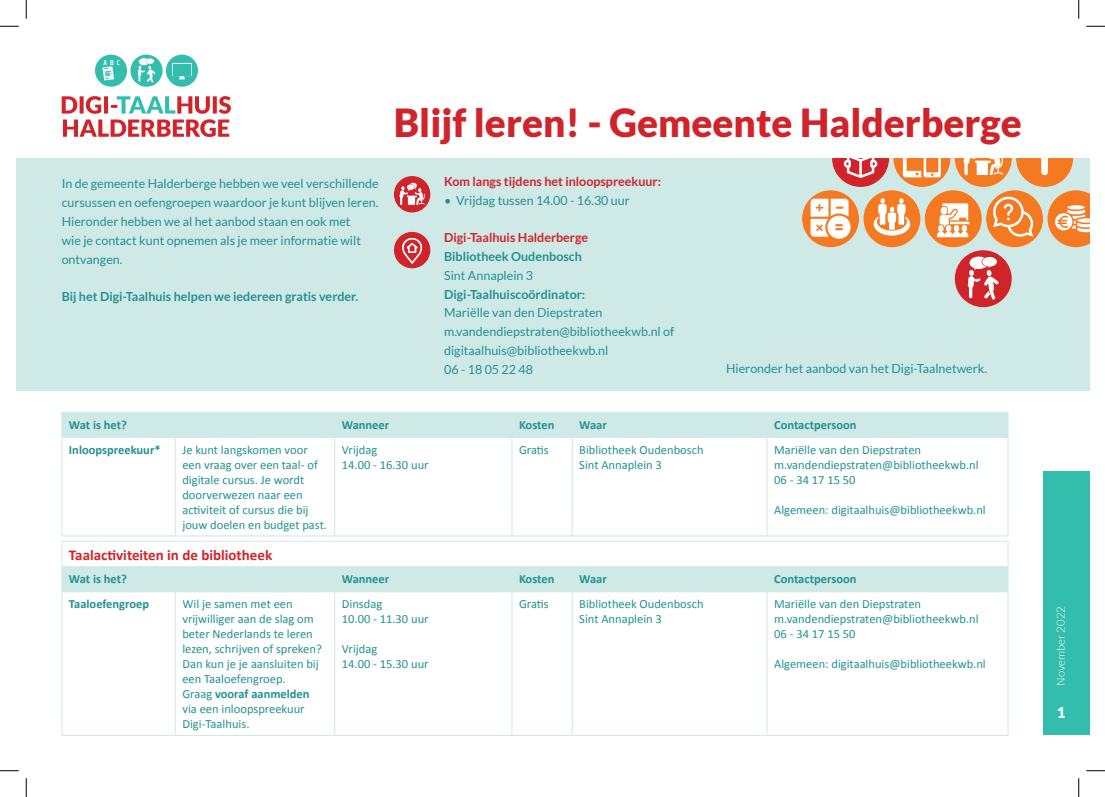
<style>
.page{position:relative;width:1105px;height:797px;background:#fff}
.page>*{position:absolute;margin:0;border:0;box-sizing:border-box;transform-origin:0 0}
.t1{font:900 38.75px "Lato";color:#d1232a}
.t2{font:700 15px "Calibri";color:#d1232a}
.t3{font:900 15px "Lato";color:#fff}
.t4{font:12.5px/15px "Calibri";color:#239191}
.t5{font:12.5px/18.8px "Lato";color:#239191}
.t6{font:700 12.5px "Calibri";color:#239191}
.t7{font:700 12.5px "Lato";color:#239191}
.t8{font:700 12.5px "Lato";color:#d1232a}
.t9{font:300 11.25px "Lato";color:#fff}
.s1{font-weight:700}
</style>
<div class="page">
<div style="left:16px;top:157px;width:1073px;height:234px;background:#cfeae6"></div>
<svg style="left:394px;top:232px;width:36px;height:36px"></svg>
<svg style="left:394px;top:176px;width:36px;height:36px"></svg>
<div style="left:1016px;top:130px;width:57px;height:57px;background:#f47921;border-radius:50%"></div>
<svg style="left:1041px;top:157px;width:7px;height:18px"></svg>
<div style="left:986px;top:190px;width:57px;height:57px;background:#f47921;border-radius:50%"></div>
<div style="left:802px;top:190px;width:57px;height:57px;background:#f47921;border-radius:50%"></div>
<svg style="left:810px;top:157px;width:223px;height:150px"></svg>
<svg style="left:1047px;top:190px;width:42px;height:57px;background:#f0a56c"></svg>
<div style="left:16px;top:16px;width:1073px;height:141px;background:#fff"></div>
<svg style="left:95px;top:55px;width:103px;height:32px"></svg>
<div style="left:173px;top:64px;width:18px;height:11px;background:#33bdac"></div>
<svg style="left:62px;top:96px;width:169px;height:41px"></svg>
<div style="left:62px;top:412px;width:947px;height:25px;background:#cfeae6"></div>
<hr style="left:62px;top:437px;width:1px;height:98px;background:#cfeae6">
<hr style="left:175px;top:437px;width:1px;height:98px;background:#cfeae6">
<hr style="left:334px;top:437px;width:1px;height:98px;background:#cfeae6">
<hr style="left:512px;top:437px;width:1px;height:98px;background:#cfeae6">
<hr style="left:572px;top:437px;width:1px;height:98px;background:#cfeae6">
<hr style="left:767px;top:437px;width:1px;height:98px;background:#cfeae6">
<hr style="left:1008px;top:437px;width:1px;height:98px;background:#cfeae6">
<hr style="left:62px;top:437px;width:113px;height:1px;background:#cfeae6">
<hr style="left:62px;top:535px;width:113px;height:1px;background:#cfeae6">
<hr style="left:175px;top:437px;width:160px;height:1px;background:#cfeae6">
<hr style="left:175px;top:535px;width:160px;height:1px;background:#cfeae6">
<hr style="left:335px;top:437px;width:177px;height:1px;background:#cfeae6">
<hr style="left:335px;top:535px;width:177px;height:1px;background:#cfeae6">
<hr style="left:512px;top:437px;width:60px;height:1px;background:#cfeae6">
<hr style="left:512px;top:535px;width:60px;height:1px;background:#cfeae6">
<hr style="left:572px;top:437px;width:195px;height:1px;background:#cfeae6">
<hr style="left:572px;top:535px;width:195px;height:1px;background:#cfeae6">
<hr style="left:767px;top:437px;width:241px;height:1px;background:#cfeae6">
<hr style="left:767px;top:535px;width:241px;height:1px;background:#cfeae6">
<svg style="left:62px;top:541px;width:947px;height:51px"></svg>
<hr style="left:62px;top:592px;width:1px;height:143px;background:#cfeae6">
<hr style="left:62px;top:591px;width:113px;height:1px;background:#cfeae6">
<hr style="left:175px;top:591px;width:160px;height:1px;background:#cfeae6">
<hr style="left:335px;top:591px;width:177px;height:1px;background:#cfeae6">
<hr style="left:512px;top:591px;width:60px;height:1px;background:#cfeae6">
<hr style="left:572px;top:591px;width:195px;height:1px;background:#cfeae6">
<hr style="left:767px;top:591px;width:241px;height:1px;background:#cfeae6">
<hr style="left:175px;top:592px;width:1px;height:143px;background:#cfeae6">
<hr style="left:334px;top:592px;width:1px;height:143px;background:#cfeae6">
<hr style="left:512px;top:592px;width:1px;height:143px;background:#cfeae6">
<hr style="left:572px;top:592px;width:1px;height:143px;background:#cfeae6">
<hr style="left:767px;top:592px;width:1px;height:143px;background:#cfeae6">
<hr style="left:1008px;top:592px;width:1px;height:143px;background:#cfeae6">
<hr style="left:62px;top:735px;width:113px;height:1px;background:#cfeae6">
<hr style="left:175px;top:735px;width:160px;height:1px;background:#cfeae6">
<hr style="left:335px;top:735px;width:177px;height:1px;background:#cfeae6">
<hr style="left:512px;top:735px;width:60px;height:1px;background:#cfeae6">
<hr style="left:572px;top:735px;width:195px;height:1px;background:#cfeae6">
<hr style="left:767px;top:735px;width:241px;height:1px;background:#cfeae6">
<div style="left:1043px;top:471px;width:46px;height:264px;background:#33bdac"></div>
<svg style="left:0;top:25px;width:19px;height:2px"></svg>
<svg style="left:1086px;top:25px;width:19px;height:2px"></svg>
<svg style="left:0;top:770px;width:19px;height:1px"></svg>
<svg style="left:1086px;top:770px;width:19px;height:1px"></svg>
<svg style="left:25px;top:0;width:2px;height:19px"></svg>
<svg style="left:25px;top:778px;width:2px;height:19px"></svg>
<svg style="left:1078px;top:0;width:1px;height:19px"></svg>
<svg style="left:1078px;top:778px;width:1px;height:19px"></svg>
<p class="t5" style="left:62px;top:174px;width:319px">In de gemeente Halderberge hebben we veel verschillende cursussen en oefengroepen waardoor je kunt blijven leren.<br>Hieronder hebben we al het aanbod staan en ook met<br>wie je contact kunt opnemen als je meer informatie wilt ontvangen.</p>
<p class="t7" style="left:62px;top:289px;width:298px">Bij het Digi-Taalhuis helpen we iedereen gratis verder.</p>
<h1 class="t1" style="left:394px;top:100px;width:629px">Blijf leren! - Gemeente Halderberge</h1>
<p class="t8" style="left:444px;top:174px;width:218px">Kom langs tijdens het inloopspreekuur:</p>
<p class="t5" style="left:444px;top:191px;width:187px">• Vrijdag tussen 14.00 - 16.30 uur</p>
<p class="t8" style="left:444px;top:231px;width:146px">Digi-Taalhuis Halderberge</p>
<p class="t7" style="left:444px;top:249px;width:139px">Bibliotheek Oudenbosch</p>
<p class="t5" style="left:444px;top:266px;width:91px">Sint Annaplein 3</p>
<p class="t7" style="left:444px;top:287px;width:143px">Digi-Taalhuiscoördinator:</p>
<p class="t5" style="left:444px;top:303px;width:232px">Mariëlle van den Diepstraten m.vandendiepstraten@bibliotheekwb.nl of digitaalhuis@bibliotheekwb.nl<br>06 - 18 05 22 48</p>
<p class="t5" style="left:726px;top:359px;width:262px">Hieronder het aanbod van het Digi-Taalnetwerk.</p>
<p class="t6" style="left:69px;top:416px;width:60px">Wat is het?</p>
<p class="t6" style="left:342px;top:416px;width:49px">Wanneer</p>
<p class="t6" style="left:519px;top:416px;width:37px">Kosten</p>
<p class="t6" style="left:579px;top:416px;width:29px">Waar</p>
<p class="t6" style="left:774px;top:416px;width:84px">Contactpersoon</p>
<p class="t6" style="left:69px;top:441px;width:93px">Inloopspreekuur*</p>
<p class="t4" style="left:182px;top:441px;width:146px">Je kunt langskomen voor een vraag over een taal- of digitale cursus. Je wordt doorverwezen naar een activiteit of cursus die bij jouw doelen en budget past.</p>
<p class="t4" style="left:342px;top:441px;width:88px">Vrijdag<br>14.00 - 16.30 uur</p>
<p class="t4" style="left:519px;top:441px;width:31px">Gratis</p>
<p class="t4" style="left:579px;top:441px;width:126px">Bibliotheek Oudenbosch<br>Sint Annaplein 3</p>
<p class="t4" style="left:774px;top:441px;width:206px">Mariëlle van den Diepstraten m.vandendiepstraten@bibliotheekwb.nl<br>06 - 34 17 15 50</p>
<p class="t4" style="left:774px;top:501px;width:213px">Algemeen: digitaalhuis@bibliotheekwb.nl</p>
<p class="t2" style="left:69px;top:544px;width:205px">Taalactiviteiten in de bibliotheek</p>
<p class="t6" style="left:69px;top:570px;width:60px">Wat is het?</p>
<p class="t6" style="left:342px;top:570px;width:49px">Wanneer</p>
<p class="t6" style="left:519px;top:570px;width:37px">Kosten</p>
<p class="t6" style="left:579px;top:570px;width:29px">Waar</p>
<p class="t6" style="left:774px;top:570px;width:84px">Contactpersoon</p>
<p class="t6" style="left:69px;top:595px;width:82px">Taaloefengroep</p>
<p class="t4" style="left:182px;top:596px;width:141px">Wil je samen met een vrijwilliger aan de slag om beter Nederlands te leren lezen, schrijven of spreken?<br>Dan kun je je aansluiten bij een Taaloefengroep.<br>Graag <span class="s1">vooraf aanmelden </span>via een inloopspreekuur<br>Digi-Taalhuis.</p>
<p class="t4" style="left:342px;top:596px;width:88px">Dinsdag<br>10.00 - 11.30 uur</p>
<p class="t4" style="left:519px;top:596px;width:31px">Gratis</p>
<p class="t4" style="left:579px;top:596px;width:126px">Bibliotheek Oudenbosch<br>Sint Annaplein 3</p>
<p class="t4" style="left:774px;top:596px;width:206px">Mariëlle van den Diepstraten m.vandendiepstraten@bibliotheekwb.nl<br>06 - 34 17 15 50</p>
<p class="t4" style="left:774px;top:656px;width:213px">Algemeen: digitaalhuis@bibliotheekwb.nl</p>
<p class="t4" style="left:342px;top:641px;width:88px">Vrijdag<br>14.00 - 15.30 uur</p>
<p class="t9" style="left:1055px;top:685px;width:81px;rotate:-90deg">November 2022</p>
<p class="t3" style="left:1057px;top:703px;width:10px">1</p>
</div>
